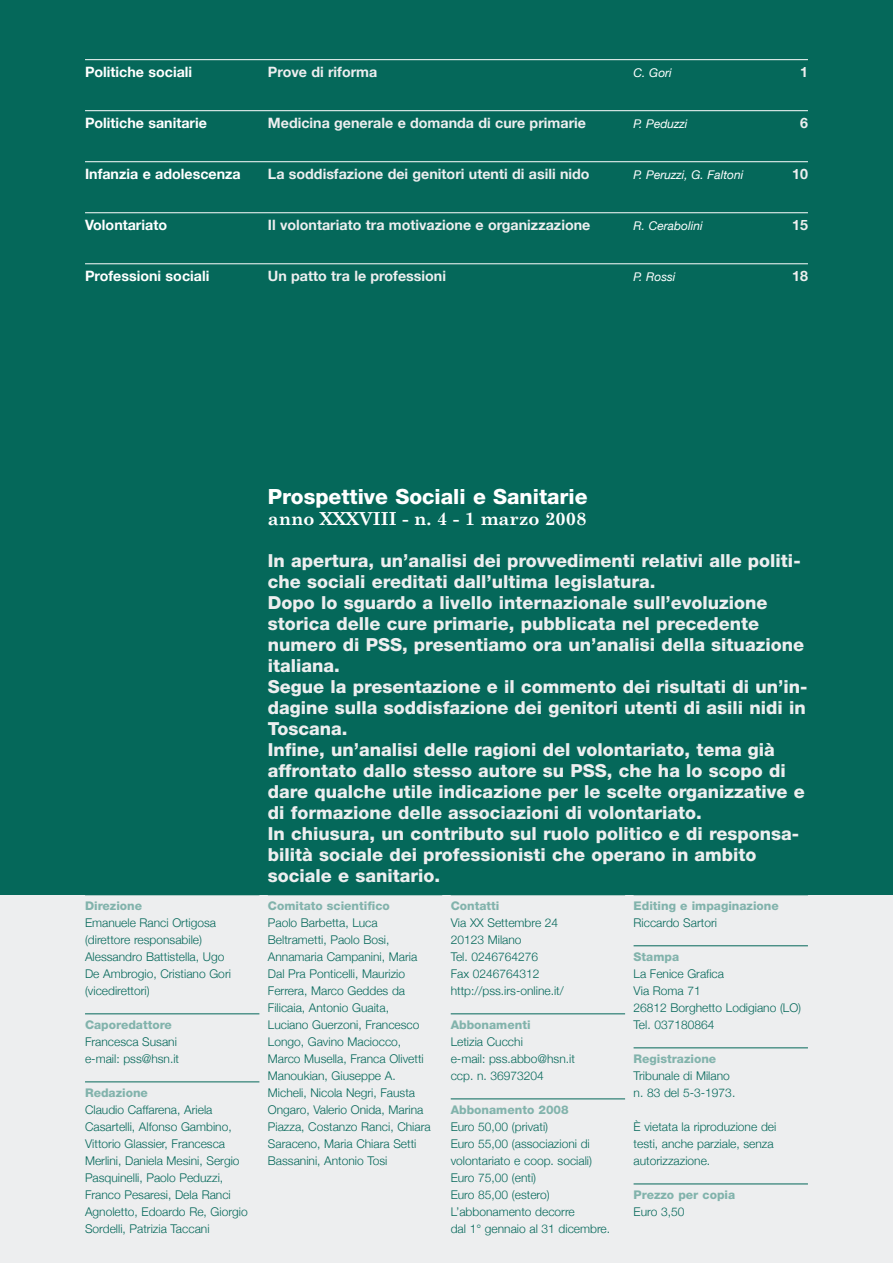
<style>
.page{position:relative;width:893px;height:1263px;background:#edeeef}
.page>*{position:absolute;margin:0;border:0;box-sizing:border-box;transform-origin:0 0}
.t1{font:800 21px "Helvetica Neue";color:#fff}
.t2{font:800 18px/21px "Helvetica Neue";color:#edeeef}
.t3{font:700 18px "Century Schoolbook";color:#fff}
.t4{font:700 14.25px "Helvetica Neue";color:#edeeef}
.t5{font:700 14.25px "Helvetica Neue";color:#fff}
.t6{font:300 12px/17px "Helvetica Neue";color:#05685a}
.t7{font:800 12px "Helvetica Neue";color:#82b3ac}
.t8{font:italic 12px "Helvetica Neue";color:#fff}
</style>
<div class="page">
<div style="left:0;top:0;width:893px;height:895px;background:#05685a"></div>
<hr style="left:85px;top:1013px;width:174px;height:1px;background:#05685a">
<hr style="left:85px;top:1081px;width:174px;height:1px;background:#05685a">
<hr style="left:451px;top:1013px;width:174px;height:1px;background:#05685a">
<hr style="left:451px;top:1098px;width:174px;height:1px;background:#05685a">
<hr style="left:634px;top:945px;width:174px;height:1px;background:#05685a">
<hr style="left:634px;top:1047px;width:174px;height:1px;background:#05685a">
<hr style="left:634px;top:1183px;width:174px;height:1px;background:#05685a">
<hr style="left:85px;top:59px;width:723px;height:1px;background:#fff">
<hr style="left:85px;top:110px;width:723px;height:1px;background:#fff">
<hr style="left:85px;top:161px;width:723px;height:1px;background:#fff">
<hr style="left:85px;top:212px;width:723px;height:1px;background:#fff">
<hr style="left:85px;top:263px;width:723px;height:1px;background:#fff">
<p class="t5" style="left:85px;top:63px;width:109px">Politiche sociali</p>
<p class="t4" style="left:268px;top:63px;width:111px">Prove di riforma</p>
<p class="t8" style="left:634px;top:65px;width:40px">C. Gori</p>
<p class="t4" style="left:800px;top:63px;width:9px">1</p>
<p class="t5" style="left:85px;top:114px;width:123px">Politiche sanitarie</p>
<p class="t4" style="left:268px;top:114px;width:320px">Medicina generale e domanda di cure primarie</p>
<p class="t8" style="left:634px;top:116px;width:55px">P. Peduzzi</p>
<p class="t4" style="left:800px;top:114px;width:9px">6</p>
<p class="t5" style="left:85px;top:165px;width:157px">Infanzia e adolescenza</p>
<p class="t4" style="left:268px;top:165px;width:323px">La soddisfazione dei genitori utenti di asili nido</p>
<p class="t8" style="left:634px;top:167px;width:111px">P. Peruzzi, G. Faltoni</p>
<p class="t4" style="left:792px;top:165px;width:17px">10</p>
<p class="t5" style="left:85px;top:216px;width:84px">Volontariato</p>
<p class="t4" style="left:268px;top:216px;width:324px">Il volontariato tra motivazione e organizzazione</p>
<p class="t8" style="left:634px;top:218px;width:71px">R. Cerabolini</p>
<p class="t4" style="left:792px;top:216px;width:17px">15</p>
<p class="t5" style="left:85px;top:267px;width:126px">Professioni sociali</p>
<p class="t4" style="left:268px;top:267px;width:180px">Un patto tra le professioni</p>
<p class="t8" style="left:634px;top:269px;width:43px">P. Rossi</p>
<p class="t4" style="left:792px;top:267px;width:17px">18</p>
<p class="t7" style="left:85px;top:899px;width:59px">Direzione</p>
<p class="t6" style="left:85px;top:914px;width:147px">Emanuele Ranci Ortigosa (direttore responsabile)<br>Alessandro Battistella, Ugo<br>De Ambrogio, Cristiano Gori (vicedirettori)</p>
<p class="t7" style="left:85px;top:1018px;width:88px">Caporedattore</p>
<p class="t6" style="left:85px;top:1033px;width:96px">Francesca Susani e-mail: pss@hsn.it</p>
<p class="t7" style="left:85px;top:1086px;width:64px">Redazione</p>
<p class="t6" style="left:85px;top:1101px;width:164px">Claudio Caffarena, Ariela<br>Casartelli, Alfonso Gambino,<br>Vittorio Glassier, Francesca<br>Merlini, Daniela Mesini, Sergio<br>Pasquinelli, Paolo Peduzzi,<br>Franco Pesaresi, Dela Ranci<br>Agnoletto, Edoardo Re, Giorgio<br>Sordelli, Patrizia Taccani</p>
<h1 class="t1" style="left:268px;top:484px;width:321px">Prospettive Sociali e Sanitarie</h1>
<h2 class="t3" style="left:268px;top:507px;width:320px">anno XXXVIII - n. 4 - 1 marzo 2008</h2>
<p class="t2" style="left:268px;top:550px;width:541px">In apertura, un’analisi dei provvedimenti relativi alle politi&shy;che sociali ereditati dall’ultima legislatura.<br>Dopo lo sguardo a livello internazionale sull’evoluzione storica delle cure primarie, pubblicata nel precedente numero di PSS, presentiamo ora un’analisi della situazione italiana.<br>Segue la presentazione e il commento dei risultati di un’in&shy;dagine sulla soddisfazione dei genitori utenti di asili nidi in Toscana.<br>Infine, un’analisi delle ragioni del volontariato, tema già affrontato dallo stesso autore su PSS, che ha lo scopo di dare qualche utile indicazione per le scelte organizzative e di formazione delle associazioni di volontariato.<br>In chiusura, un contributo sul ruolo politico e di responsa&shy;bilità sociale dei professionisti che operano in ambito sociale e sanitario.</p>
<p class="t7" style="left:268px;top:899px;width:123px">Comitato scientifico</p>
<p class="t6" style="left:268px;top:914px;width:164px">Paolo Barbetta, Luca<br>Beltrametti, Paolo Bosi,<br>Annamaria Campanini, Maria<br>Dal Pra Ponticelli, Maurizio<br>Ferrera, Marco Geddes da<br>Filicaia, Antonio Guaita,<br>Luciano Guerzoni, Francesco<br>Longo, Gavino Maciocco,<br>Marco Musella, Franca Olivetti<br>Manoukian, Giuseppe A.<br>Micheli, Nicola Negri, Fausta<br>Ongaro, Valerio Onida, Marina<br>Piazza, Costanzo Ranci, Chiara<br>Saraceno, Maria Chiara Setti<br>Bassanini, Antonio Tosi</p>
<p class="t7" style="left:451px;top:899px;width:50px">Contatti</p>
<p class="t6" style="left:451px;top:914px;width:115px">Via XX Settembre 24<br>20123 Milano<br>Tel. 0246764276<br>Fax 0246764312 http://pss.irs-online.it/</p>
<p class="t7" style="left:451px;top:1018px;width:81px">Abbonamenti</p>
<p class="t6" style="left:451px;top:1033px;width:126px">Letizia Cucchi<br>e-mail: pss.abbo@hsn.it ccp. n. 36973204</p>
<p class="t7" style="left:451px;top:1103px;width:119px">Abbonamento 2008</p>
<p class="t6" style="left:451px;top:1118px;width:161px">Euro 50,00 (privati)<br>Euro 55,00 (associazioni di volontariato e coop. sociali)<br>Euro 75,00 (enti)<br>Euro 85,00 (estero)<br>L’abbonamento decorre<br>dal 1° gennaio al 31 dicembre.</p>
<p class="t7" style="left:634px;top:899px;width:147px">Editing e impaginazione</p>
<p class="t6" style="left:634px;top:914px;width:85px">Riccardo Sartori</p>
<p class="t7" style="left:634px;top:950px;width:47px">Stampa</p>
<p class="t6" style="left:634px;top:965px;width:169px">La Fenice Grafica<br>Via Roma 71<br>26812 Borghetto Lodigiano (LO)<br>Tel. 037180864</p>
<p class="t7" style="left:634px;top:1052px;width:84px">Registrazione</p>
<p class="t6" style="left:634px;top:1067px;width:103px">Tribunale di Milano n. 83 del 5-3-1973.</p>
<p class="t6" style="left:634px;top:1118px;width:144px">È vietata la riproduzione dei testi, anche parziale, senza autorizzazione.</p>
<p class="t7" style="left:634px;top:1188px;width:103px">Prezzo per copia</p>
<p class="t6" style="left:634px;top:1203px;width:52px">Euro 3,50</p>
</div>
